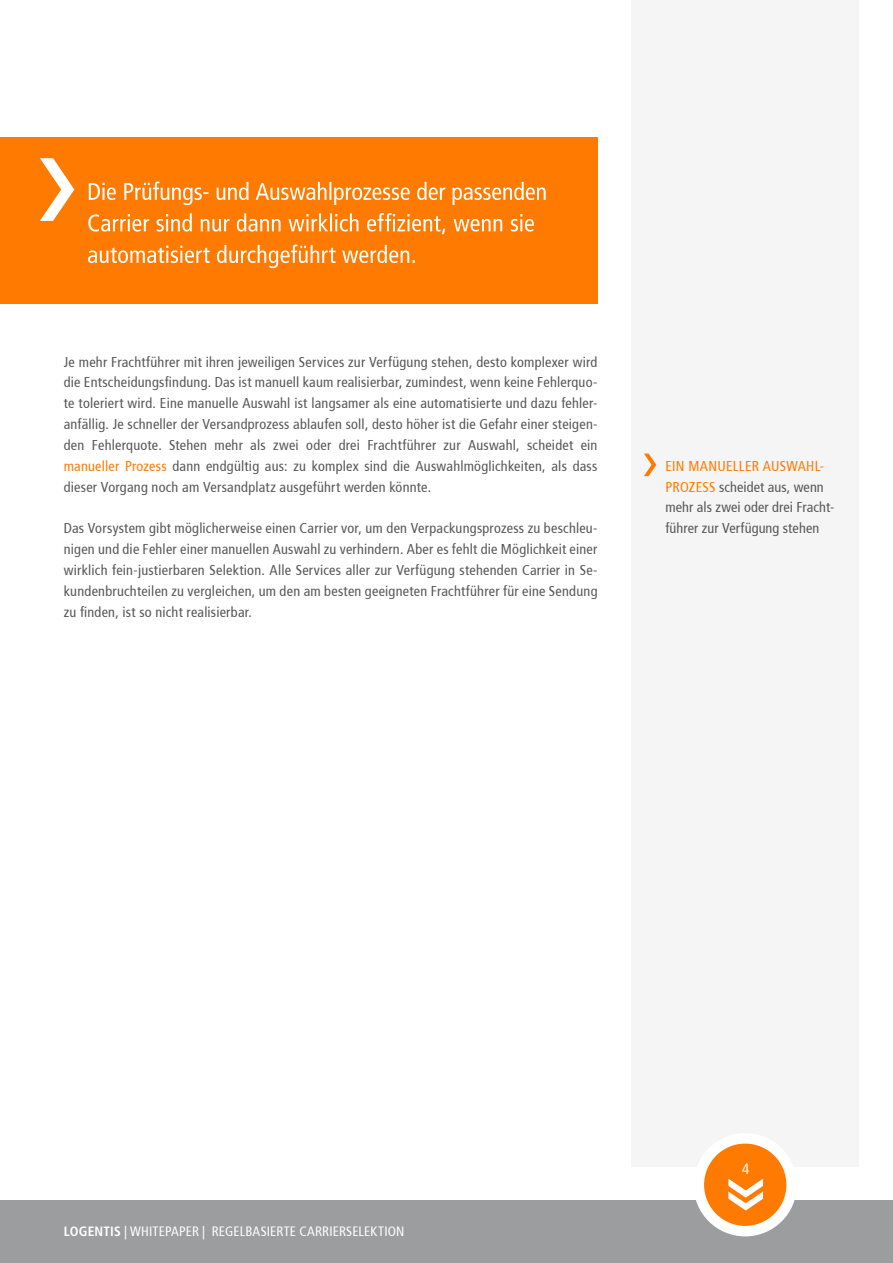
<style>
.page{position:relative;width:893px;height:1263px;background:#fff}
.page>*{position:absolute;margin:0;border:0;box-sizing:border-box;transform-origin:0 0}
.t1{font:condensed 15px "Frutiger LT Std";color:#fff}
.t2{font:condensed 14.25px/20.9px "Frutiger LT Std";letter-spacing:.015em;color:#565656;text-align:justify}
.t3{font:condensed 13.5px "Frutiger LT Std";letter-spacing:.01em;color:#fff}
.s1{color:#ff7a00}
.s2{font-weight:700}
</style>
<div class="page">
<div style="left:631px;top:0;width:228px;height:1166px;background:#f5f5f5"></div>
<div style="left:0;top:1200px;width:893px;height:63px;background:#9b9d9e"></div>
<svg style="left:699px;top:1138px;width:93px;height:93px;background:#ff9738"></svg>
<div style="left:694px;top:1133px;width:103px;height:103px;border:10px solid #fff;border-radius:50%"></div>
<svg style="left:723px;top:1155px;width:40px;height:81px;background:#fda04b"></svg>
<svg style="left:644px;top:453px;width:13px;height:23px"></svg>
<div style="left:0;top:137px;width:597px;height:167px;background:#ff7a00"></div>
<svg style="left:88px;top:245px;width:327px;height:23px"></svg>
<svg style="left:40px;top:158px;width:506px;height:76px"></svg>
<p class="t2" style="left:64px;top:351px;width:535px">Je mehr Frachtführer mit ihren jeweiligen Services zur Verfügung stehen, desto komplexer wird die Entscheidungsfindung. Das ist manuell kaum realisierbar, zumindest, wenn keine Fehlerquo&shy;te toleriert wird. Eine manuelle Auswahl ist langsamer als eine automatisierte und dazu fehler&shy;anfällig. Je schneller der Versandprozess ablaufen soll, desto höher ist die Gefahr einer steigen&shy;den Fehlerquote. Stehen mehr als zwei oder drei Frachtführer zur Auswahl, scheidet ein <span class="s1">manueller Prozess</span> dann endgültig aus: zu komplex sind die Auswahlmöglichkeiten, als dass dieser Vorgang noch am Versandplatz ausgeführt werden könnte.</p>
<p class="t2" style="left:64px;top:518px;width:535px">Das Vorsystem gibt möglicherweise einen Carrier vor, um den Verpackungsprozess zu beschleu&shy;nigen und die Fehler einer manuellen Auswahl zu verhindern. Aber es fehlt die Möglichkeit einer wirklich fein-justierbaren Selektion. Alle Services aller zur Verfügung stehenden Carrier in Se&shy;kundenbruchteilen zu vergleichen, um den am besten geeigneten Frachtführer für eine Sendung zu finden, ist so nicht realisierbar.</p>
<p class="t2" style="left:665px;top:455px;width:170px;text-align:left"><span class="s1">EIN MANUELLER AUSWAHL-<br>PROZESS</span> scheidet aus, wenn mehr als zwei oder drei Fracht&shy;führer zur Verfügung stehen</p>
<p class="t3" style="left:64px;top:1224px;width:342px"><span class="s2">LOGENTIS</span> | WHITEPAPER | REGELBASIERTE CARRIERSELEKTION</p>
<p class="t1" style="left:742px;top:1160px;width:9px">4</p>
</div>
